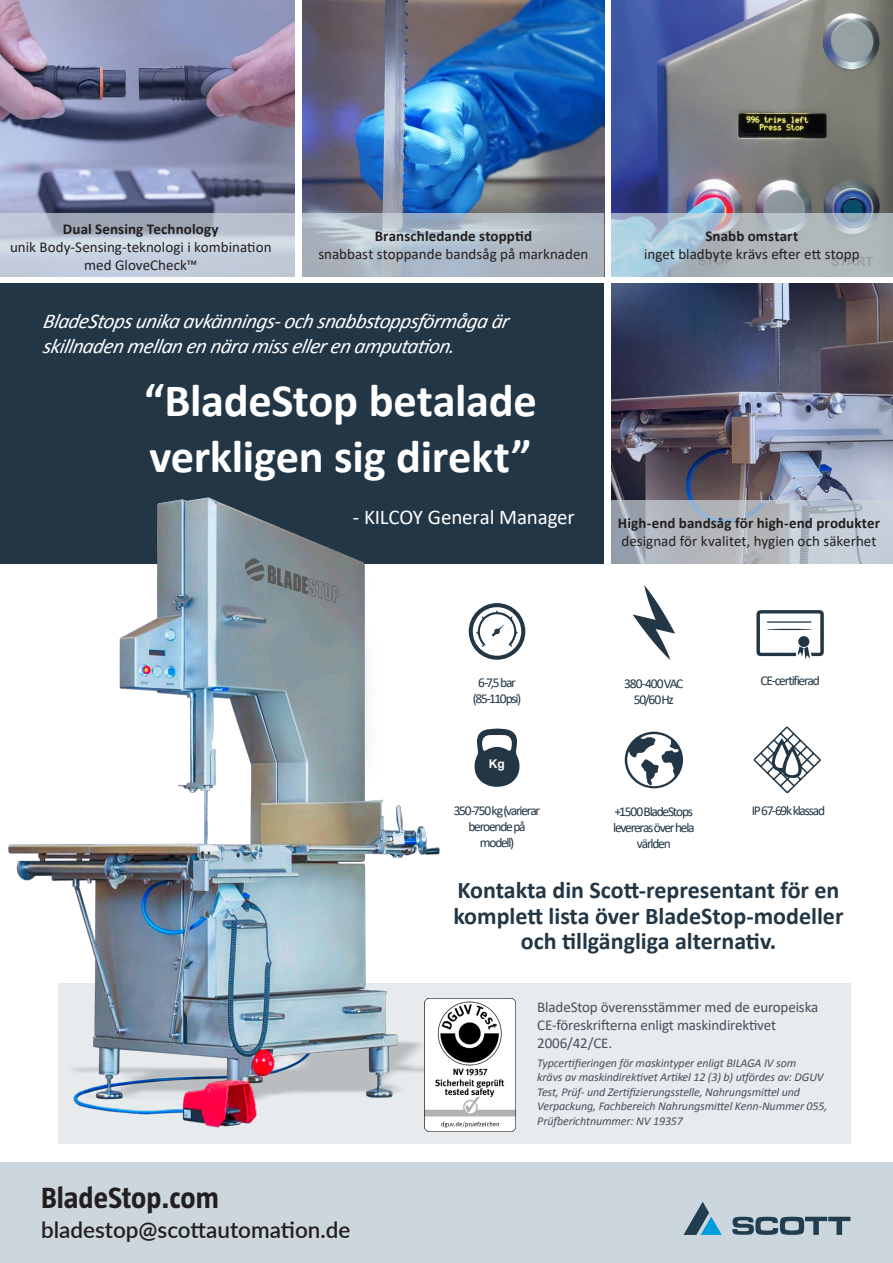
<style>
.page{position:relative;width:893px;height:1263px;background:#fff}
.page>*{position:absolute;margin:0;border:0;box-sizing:border-box;transform-origin:0 0}
.t1{font:700 46.5px/55.8px "Calibri";letter-spacing:-.01em;color:#fff}
.BODY{font:700 30px "Taz";color:#231f20}
.BODY-2{font:700 24px/25.5px "Calibri";color:#223645;text-align:center}
.BODY-3{font:600 22.5px "Lato";color:#231f20}
.BODY-4{font:italic 21px/25.2px "Calibri";letter-spacing:-.03em;color:#fff}
.t2{font:21px "Calibri";letter-spacing:-.01em;color:#fff}
.t3{font:15px/18px "Calibri";letter-spacing:.005em;color:#231f20;text-align:center}
.t4{font:700 15px "Calibri";letter-spacing:.005em;color:#231f20}
.t5{font:15px/18px "Calibri";letter-spacing:-.01em;color:#444f5c}
.t6{font:13.5px/16.2px "Calibri";letter-spacing:-.095em;color:#223645;text-align:center}
.t7{font:italic 12px/14.4px "Calibri";letter-spacing:-.01em;color:#444f5c}
.t8{font:700 12px "Arial";color:#fff}
</style>
<div class="page">
<img style="left:611px;top:0;width:282px;height:213px">
<div style="left:58px;top:983px;width:792px;height:160px;background:#e7ebee"></div>
<div style="left:0;top:284px;width:603px;height:280px;background:#223645"></div>
<img style="left:303px;top:0;width:301px;height:213px">
<img style="left:0;top:0;width:294px;height:213px">
<svg style="left:0;top:213px;width:294px;height:64px;background:#bdc6d4"></svg>
<svg style="left:303px;top:213px;width:301px;height:64px;background:#afbac6"></svg>
<img style="left:611px;top:284px;width:282px;height:216px">
<svg style="left:469px;top:603px;width:56px;height:57px"></svg>
<svg style="left:632px;top:585px;width:43px;height:75px"></svg>
<svg style="left:474px;top:728px;width:46px;height:59px"></svg>
<div style="left:484px;top:760px;width:26px;height:19px;background:#223645"></div>
<svg style="left:624px;top:732px;width:59px;height:57px"></svg>
<svg style="left:756px;top:610px;width:68px;height:49px"></svg>
<svg style="left:753px;top:726px;width:68px;height:68px"></svg>
<svg style="left:611px;top:213px;width:282px;height:64px;background:#acbbc4"></svg>
<svg style="left:611px;top:500px;width:282px;height:64px;background:#b4bbc4"></svg>
<div style="left:0;top:1162px;width:893px;height:101px;background:#cbd6dd"></div>
<svg style="left:683px;top:1202px;width:39px;height:33px"></svg>
<svg style="left:732px;top:1217px;width:118px;height:18px"></svg>
<img style="left:8px;top:497px;width:439px;height:635px">
<img style="left:425px;top:999px;width:91px;height:132px">
<p class="t4" style="left:63px;top:219px;width:157px">Dual Sensing Technology</p>
<p class="t3" style="left:10px;top:238px;width:263px">unik Body-Sensing-teknologi i kombination med GloveCheck™</p>
<p class="t4" style="left:375px;top:225px;width:159px">Branschledande stopptid</p>
<p class="t3" style="left:318px;top:244px;width:272px">snabbast stoppande bandsåg på marknaden</p>
<p class="BODY-4" style="left:43px;top:308px;width:472px">BladeStopsunika avkännings-och snabbstoppsförmåga är skillnaden mellan en nära misselleren amp utation.</p>
<p class="t1" style="left:144px;top:371px;width:394px">“BladeStop betalade verkligen sig direkt”</p>
<p class="t2" style="left:353px;top:503px;width:224px">- KILCOY General Manager</p>
<p class="t4" style="left:705px;top:225px;width:94px">Snabb omstart</p>
<p class="t3" style="left:644px;top:244px;width:217px">inget bladbyte krävs efter ett stopp</p>
<p class="t4" style="left:618px;top:513px;width:264px">High-end bandsåg för high-end produkter</p>
<p class="t3" style="left:621px;top:532px;width:257px">designad för kvalitet, hygien och säkerhet</p>
<p class="t6" style="left:473px;top:674px;width:50px">6-7,5 bar (85-110psi)</p>
<p class="t6" style="left:624px;top:675px;width:61px">380-400 VAC</p>
<p class="t6" style="left:634px;top:691px;width:42px">50/60 Hz</p>
<p class="t8" style="left:489px;top:756px;width:17px">Kg</p>
<p class="t6" style="left:454px;top:801px;width:88px">350-750 kg (varierar beroende på modell)</p>
<p class="t6" style="left:613px;top:803px;width:83px">+1500 BladeStops levereras över hela världen</p>
<p class="t6" style="left:760px;top:672px;width:61px">CE-certifierad</p>
<p class="t6" style="left:752px;top:802px;width:75px">IP 67-69k klassad</p>
<p class="BODY-2" style="left:453px;top:877px;width:392px">Kontakta din Scott-representant för en komplett lista över BladeStop-modeller och tillgängliga alternativ.</p>
<p class="BODY" style="left:41px;top:1180px;width:179px">BladeStop.com</p>
<p class="BODY-3" style="left:41px;top:1213px;width:311px">bladestop@scottautomation.de</p>
<p class="t5" style="left:537px;top:998px;width:282px">BladeStop överensstämmer med de europeiska<br>CE-föreskrifterna enligt maskindirektivet<br>2006/42/CE.</p>
<p class="t7" style="left:537px;top:1055px;width:292px">Typcertifieringen för maskintyper enligt BILAGA IV som<br>krävs av maskindirektivet Artikel 12 (3) b) utfördes av: DGUV Test, Prüf- und Zertifizierungsstelle, Nahrungsmittel und Verpackung, Fachbereich Nahrungsmittel Kenn-Nummer 055, Prüfberichtnummer: NV 19357</p>
</div>
